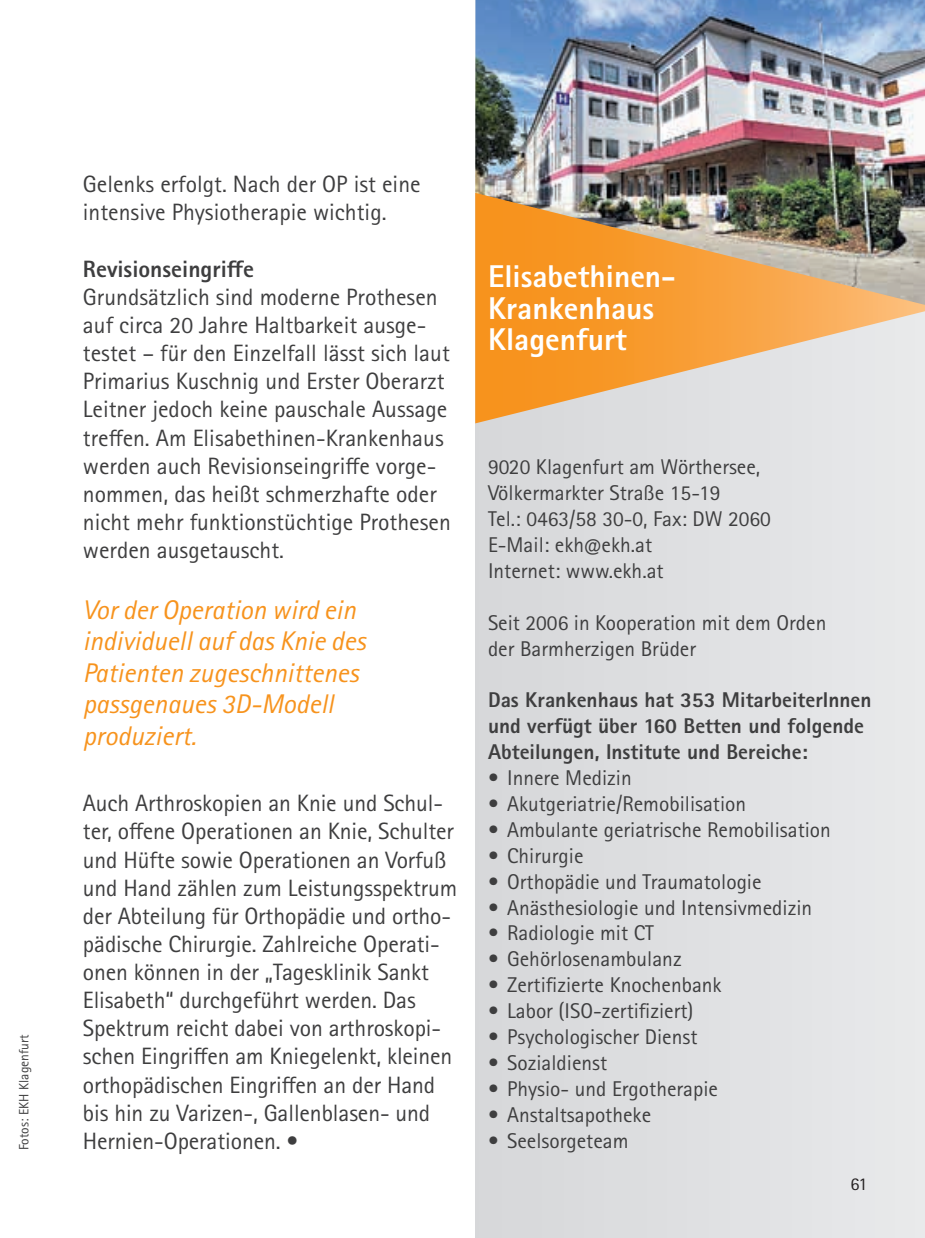
<style>
.page{position:relative;width:925px;height:1238px;background:#fff}
.page>*{position:absolute;margin:0;border:0;box-sizing:border-box;transform-origin:0 0}
.t1{font:800 31.5px/31.5px "Rotis Sans Serif Pro";color:#fff}
.t2{font:italic 27px/31.5px "Rotis Sans Serif Pro";color:#f7931d}
.t3{font:23.62px/28.1px "Rotis Sans Serif Pro";letter-spacing:-.005em;color:#3e3e3f}
.t4{font:800 23.62px "Rotis Sans Serif Pro";color:#3e3e3f}
.t5{font:21.38px/25.9px "Rotis Sans Serif Pro";color:#3e3e3f}
.t6{font:800 21.38px/25.9px "Rotis Sans Serif Pro";color:#3e3e3f}
.t7{font:18px "Rotis Sans Serif Pro";color:#231f20}
.t8{font:13.5px "Rotis Sans Serif Pro";color:#3e3e3f}
</style>
<div class="page">
<div style="left:475px;top:0;width:450px;height:1237px;background:#dfe0e2"></div>
<img style="left:475px;top:0;width:450px;height:193px">
<svg style="left:475px;top:193px;width:450px;height:230px"></svg>
<p class="t8" style="left:16px;top:1150px;width:117px;rotate:-90deg">Fotos: EKH Klagenfurt</p>
<p class="t3" style="left:83px;top:170px;width:339px">Gelenks erfolgt. Nach der OP ist eine intensive Physiotherapie wichtig.</p>
<p class="t4" style="left:83px;top:254px;width:173px">Revisionseingriffe</p>
<p class="t3" style="left:83px;top:283px;width:369px">Grundsätzlich sind moderne Prothesen auf circa 20 Jahre Haltbarkeit ausge&shy;testet – für den Einzelfall lässt sich laut Primarius Kuschnig und Erster Oberarzt Leitner jedoch keine pauschale Aussage treffen. Am Elisabethinen-Krankenhaus werden auch Revisionseingriffe vorge&shy;nommen, das heißt schmerzhafte oder nicht mehr funktionstüchtige Prothesen werden ausgetauscht.</p>
<p class="t2" style="left:83px;top:594px;width:284px">Vor der Operation wird ein individuell auf das Knie des<br>Patienten zugeschnittenes passgenaues 3D-Modell produziert.</p>
<p class="t3" style="left:83px;top:789px;width:376px">Auch Arthroskopien an Knie und Schul&shy;ter, offene Operationen an Knie, Schulter und Hüfte sowie Operationen an Vorfuß und Hand zählen zum Leistungsspektrum der Abteilung für Orthopädie und ortho&shy;pädische Chirurgie. Zahlreiche Operati&shy;onen können in der „Tagesklinik Sankt Elisabeth“ durchgeführt werden. Das Spektrum reicht dabei von arthroskopi&shy;schen Eingriffen am Kniegelenkt, kleinen orthopädischen Eingriffen an der Hand bis hin zu Varizen-, Gallenblasen- und Hernien-Operationen. •</p>
<h1 class="t1" style="left:488px;top:260px;width:189px">Elisabethinen-<br>Krankenhaus<br>Klagenfurt</h1>
<p class="t5" style="left:488px;top:454px;width:284px">9020 Klagenfurt am Wörthersee,<br>Völkermarkter Straße 15-19<br>Tel.: 0463/58 30-0, Fax: DW 2060<br>E-Mail: ekh@ekh.at<br>Internet: www.ekh.at</p>
<p class="t5" style="left:488px;top:609px;width:340px">Seit 2006 in Kooperation mit dem Orden der Barmherzigen Brüder</p>
<p class="t6" style="left:488px;top:686px;width:385px">Das Krankenhaus hat 353 MitarbeiterInnen und verfügt über 160 Betten und folgende<br>Abteilungen, Institute und Bereiche:</p>
<p class="t5" style="left:488px;top:765px;width:145px">• Innere Medizin</p>
<p class="t5" style="left:488px;top:791px;width:260px">• Akutgeriatrie/Remobilisation</p>
<p class="t5" style="left:488px;top:816px;width:344px">• Ambulante geriatrische Remobilisation</p>
<p class="t5" style="left:488px;top:842px;width:97px">• Chirurgie</p>
<p class="t5" style="left:488px;top:868px;width:275px">• Orthopädie und Traumatologie</p>
<p class="t5" style="left:488px;top:894px;width:326px">• Anästhesiologie und Intensivmedizin</p>
<p class="t5" style="left:488px;top:920px;width:167px">• Radiologie mit CT</p>
<p class="t5" style="left:488px;top:946px;width:195px">• Gehörlosenambulanz</p>
<p class="t5" style="left:488px;top:972px;width:235px">• Zertifizierte Knochenbank</p>
<p class="t5" style="left:488px;top:998px;width:207px">• Labor (ISO-zertifiziert)</p>
<p class="t5" style="left:488px;top:1023px;width:211px">• Psychologischer Dienst</p>
<p class="t5" style="left:488px;top:1049px;width:121px">• Sozialdienst</p>
<p class="t5" style="left:488px;top:1075px;width:232px">• Physio- und Ergotherapie</p>
<p class="t5" style="left:488px;top:1101px;width:165px">• Anstaltsapotheke</p>
<p class="t5" style="left:488px;top:1127px;width:142px">• Seelsorgeteam</p>
<p class="t7" style="left:850px;top:1172px;width:19px">61</p>
</div>
